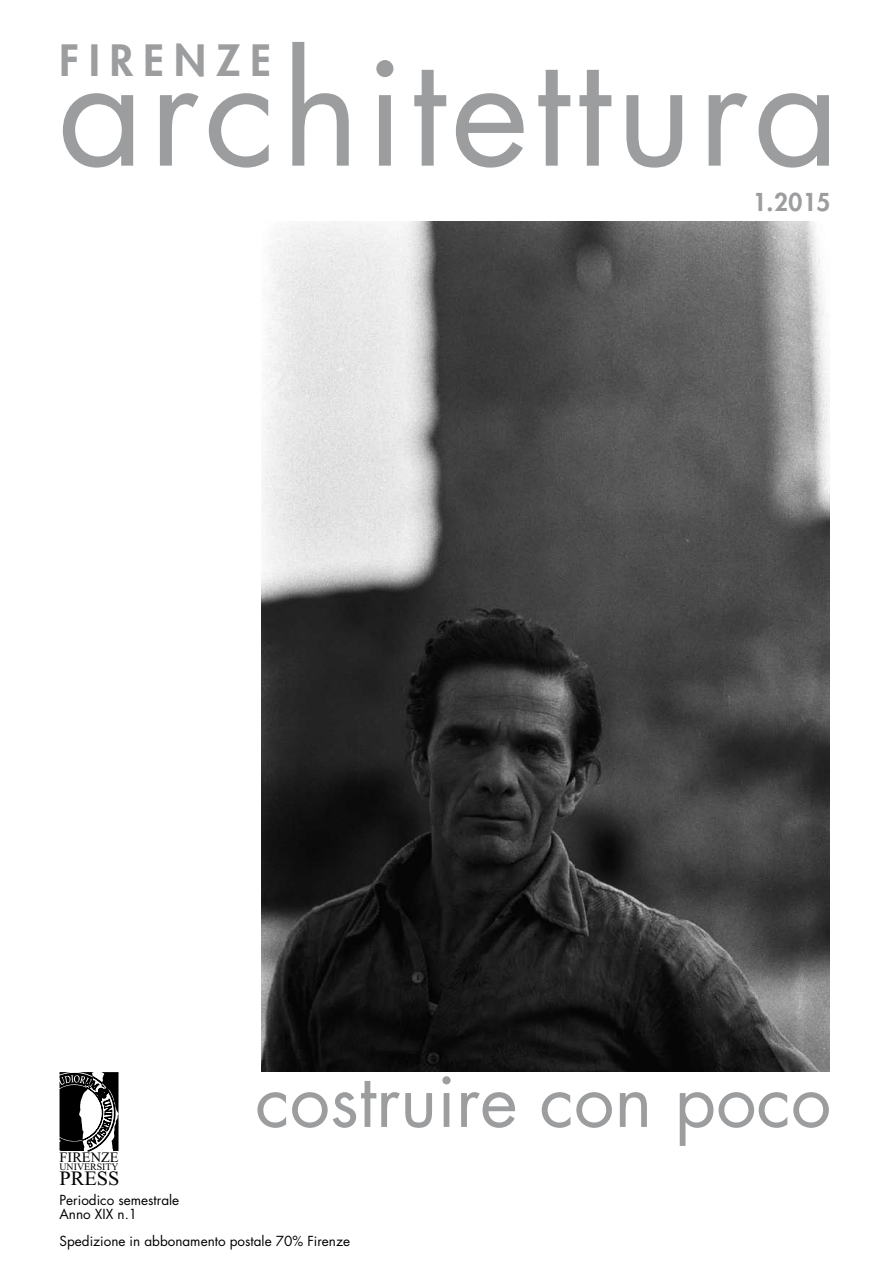
<style>
.page{position:relative;width:893px;height:1263px;background:#fff}
.page>*{position:absolute;margin:0;border:0;box-sizing:border-box;transform-origin:0 0}
.t1{font:150px "Futura";letter-spacing:.035em;color:#9c9d9f}
.t2{font:72px "Futura";color:#9c9d9f}
.t3{font:800 42px "Futura";letter-spacing:.24em;color:#9c9d9f}
.t4{font:800 24px "Futura";color:#9c9d9f}
.t5{font:20.4px "Times New Roman";color:#000}
.t6{font:14.4px "Times New Roman";color:#000}
.t7{font:13.5px/13.5px "Futura";color:#000}
.t8{font:9.9px "Times New Roman";color:#000}
</style>
<div class="page">
<img style="left:261px;top:221px;width:568px;height:850px">
<svg style="left:60px;top:1072px;width:59px;height:79px"></svg>
<h1 class="t1" style="left:57px;top:7px;width:784px">architettura</h1>
<h3 class="t3" style="left:60px;top:32px;width:213px">FIRENZE</h3>
<h3 class="t4" style="left:753px;top:186px;width:79px">1.2015</h3>
<p class="t6" style="left:60px;top:1147px;width:61px">FIRENZE</p>
<p class="t8" style="left:60px;top:1160px;width:61px">UNIVERSITY</p>
<h3 class="t5" style="left:60px;top:1164px;width:62px">PRESS</h3>
<h2 class="t2" style="left:255px;top:1051px;width:577px">costruire con poco</h2>
<p class="t7" style="left:60px;top:1193px;width:121px">Periodico semestrale<br>Anno XIX n.1</p>
<p class="t7" style="left:60px;top:1234px;width:292px">Spedizione in abbonamento postale 70% Firenze</p>
</div>
